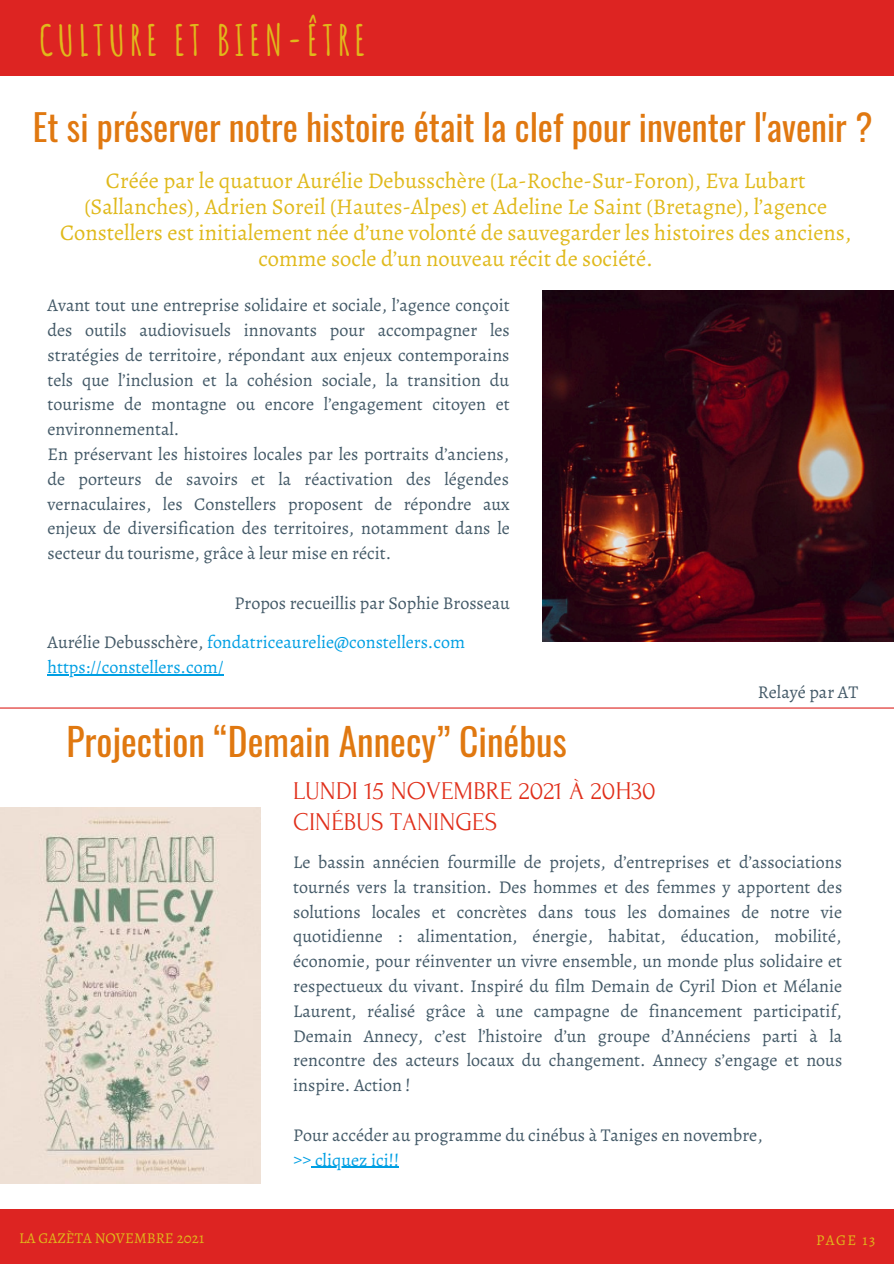
<style>
.page{position:relative;width:894px;height:1264px;background:#fff}
.page>*{position:absolute;margin:0;border:0;box-sizing:border-box;transform-origin:0 0}
.t1{font:700 42px "Amatic SC";letter-spacing:.1em;color:#e0b91b}
.t2{font:37.5px "Oswald";color:#e07810}
.t3{font:36px "Oswald";color:#e07810}
.t4{font:25.5px/30.5px "Forum";color:#e02e19}
.t5{font:22.5px/26px "Alegreya";color:#e0b91b;text-align:center}
.t6{font:18px/24.8px "Alegreya";color:#435967;text-align:justify}
.t7{font:18px "Alegreya";color:#009fe3}
.t8{font:15px "Alegreya";color:#e0b91b}
.s1{color:#435967}
</style>
<div class="page">
<div style="left:0;top:0;width:893px;height:76px;background:#dd2422"></div>
<div style="left:0;top:1209px;width:893px;height:54px;background:#dd2422"></div>
<img style="left:542px;top:291px;width:351px;height:350px">
<hr style="left:0;top:707px;width:893px;height:1px;background:#dd2422">
<img style="left:0;top:807px;width:260px;height:376px">
<hr style="left:47px;top:674px;width:176px;height:1px;background:#009fe3">
<hr style="left:311px;top:1166px;width:88px;height:1px;background:#009fe3">
<p class="t1" style="left:39px;top:14px;width:328px">CULTURE ET BIEN-ÊTRE</p>
<p class="t3" style="left:33px;top:99px;width:841px">Et si préserver notre histoire était la clef pour inventer l'avenir ?</p>
<p class="t5" style="left:60px;top:167px;width:792px">Créée par le quatuor Aurélie Debusschère (La-Roche-Sur-Foron), Eva Lubart (Sallanches), Adrien Soreil (Hautes-Alpes) et Adeline Le Saint (Bretagne), l’agence Constellers est initialement née d’une volonté de sauvegarder les histoires des anciens, comme socle d’un nouveau récit de société.</p>
<p class="t6" style="left:47px;top:293px;width:464px">Avant tout une entreprise solidaire et sociale, l’agence conçoit des outils audiovisuels innovants pour accompagner les stratégies de territoire, répondant aux enjeux contemporains tels que l’inclusion et la cohésion sociale, la transition du tourisme de montagne ou encore l’engagement citoyen et environnemental.</p>
<p class="t6" style="left:47px;top:441px;width:464px">En préservant les histoires locales par les portraits d’anciens, de porteurs de savoirs et la réactivation des légendes vernaculaires, les Constellers proposent de répondre aux enjeux de diversification des territoires, notamment dans le secteur du tourisme, grâce à leur mise en récit.</p>
<p class="t6" style="left:234px;top:590px;width:277px">Propos recueillis par Sophie Brosseau</p>
<p class="t7" style="left:47px;top:630px;width:419px"><span class="s1">Aurélie Debusschère,</span> fondatriceaurelie@constellers.com</p>
<p class="t7" style="left:47px;top:655px;width:178px">https://constellers.com/</p>
<p class="t2" style="left:66px;top:712px;width:502px">Projection “Demain Annecy” Cinébus</p>
<p class="t4" style="left:293px;top:776px;width:364px">LUNDI 15 NOVEMBRE 2021 À 20H30<br>CINÉBUS TANINGES</p>
<p class="t6" style="left:757px;top:679px;width:102px">Relayé par AT</p>
<p class="t6" style="left:293px;top:849px;width:550px">Le bassin annécien fourmille de projets, d’entreprises et d’associations tournés vers la transition. Des hommes et des femmes y apportent des solutions locales et concrètes dans tous les domaines de notre vie quotidienne : alimentation, énergie, habitat, éducation, mobilité, économie, pour réinventer un vivre ensemble, un monde plus solidaire et respectueux du vivant. Inspiré du film Demain de Cyril Dion et Mélanie Laurent, réalisé grâce à une campagne de financement participatif, Demain Annecy, c’est l’histoire d’un groupe d’Annéciens parti à la rencontre des acteurs locaux du changement. Annecy s’engage et nous inspire. Action !</p>
<p class="t6" style="left:293px;top:1122px;width:471px">Pour accéder au programme du cinébus à Taniges en novembre,</p>
<p class="t7" style="left:293px;top:1147px;width:107px">&gt;&gt; cliquez ici!!</p>
<p class="t8" style="left:19px;top:1227px;width:186px">LA GAZÈTA NOVEMBRE 2021</p>
<p class="t8" style="left:815px;top:1229px;width:61px">PAGE 13</p>
</div>
